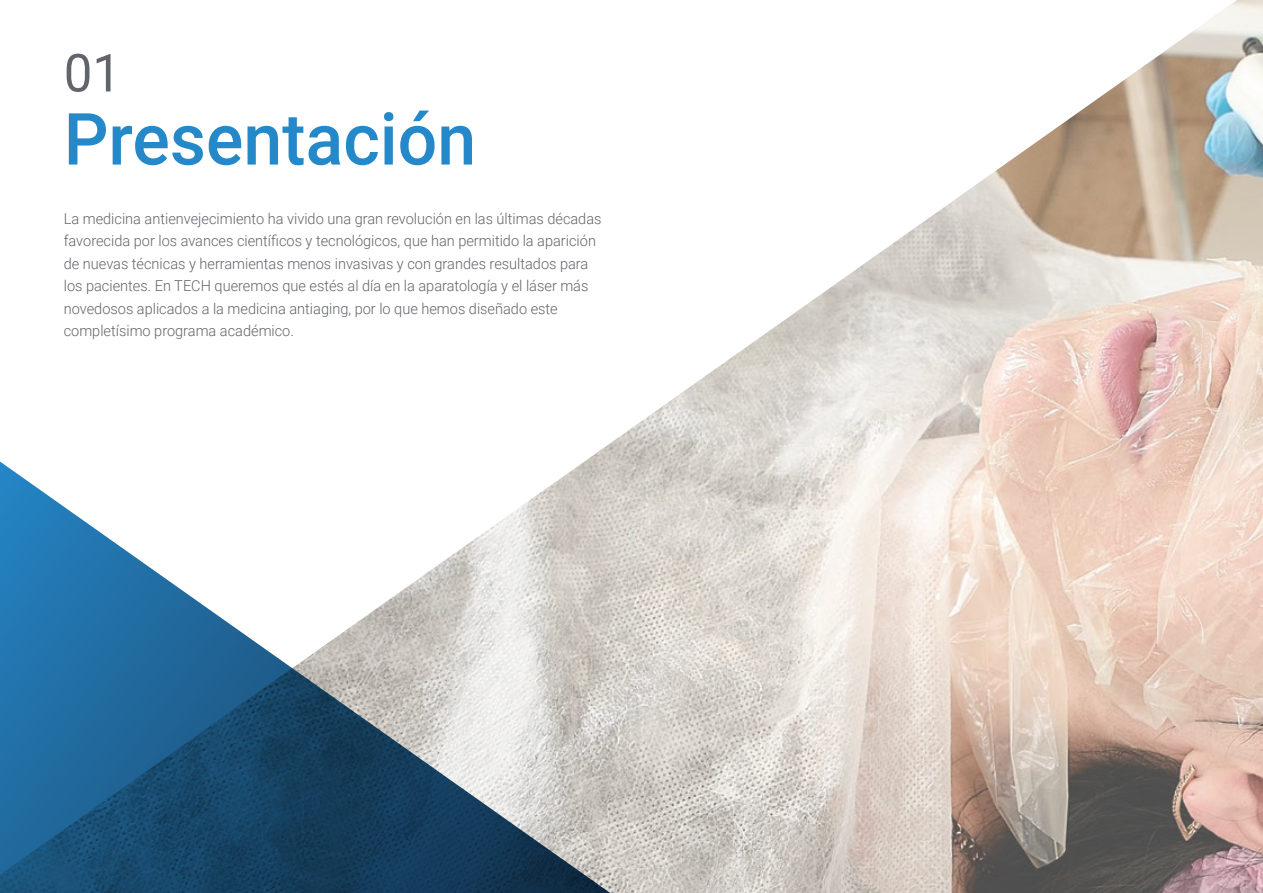
<style>
.page{position:relative;width:1263px;height:893px;background:#fff}
.page>*{position:absolute;margin:0;border:0;box-sizing:border-box;transform-origin:0 0}
.t1{font:500 72px "Roboto";color:#2488c9}
.t2{font:52.5px "Roboto";color:#61646a}
.t3{font:300 15px/22.5px "Roboto";color:#61646a}
</style>
<div class="page">
<img style="left:607px;top:0;width:656px;height:893px">
<svg style="left:0;top:446px;width:640px;height:447px"></svg>
<h2 class="t2" style="left:64px;top:36px;width:59px">01</h2>
<h1 class="t1" style="left:64px;top:89px;width:414px">Presentación</h1>
<p class="t3" style="left:64px;top:207px;width:539px">La medicina antienvejecimiento ha vivido una gran revolución en las últimas décadas favorecida por los avances científicos y tecnológicos, que han permitido la aparición de nuevas técnicas y herramientas menos invasivas y con grandes resultados para los pacientes. En TECH queremos que estés al día en la aparatología y el láser más novedosos aplicados a la medicina antiaging, por lo que hemos diseñado este completísimo programa académico.</p>
</div>
